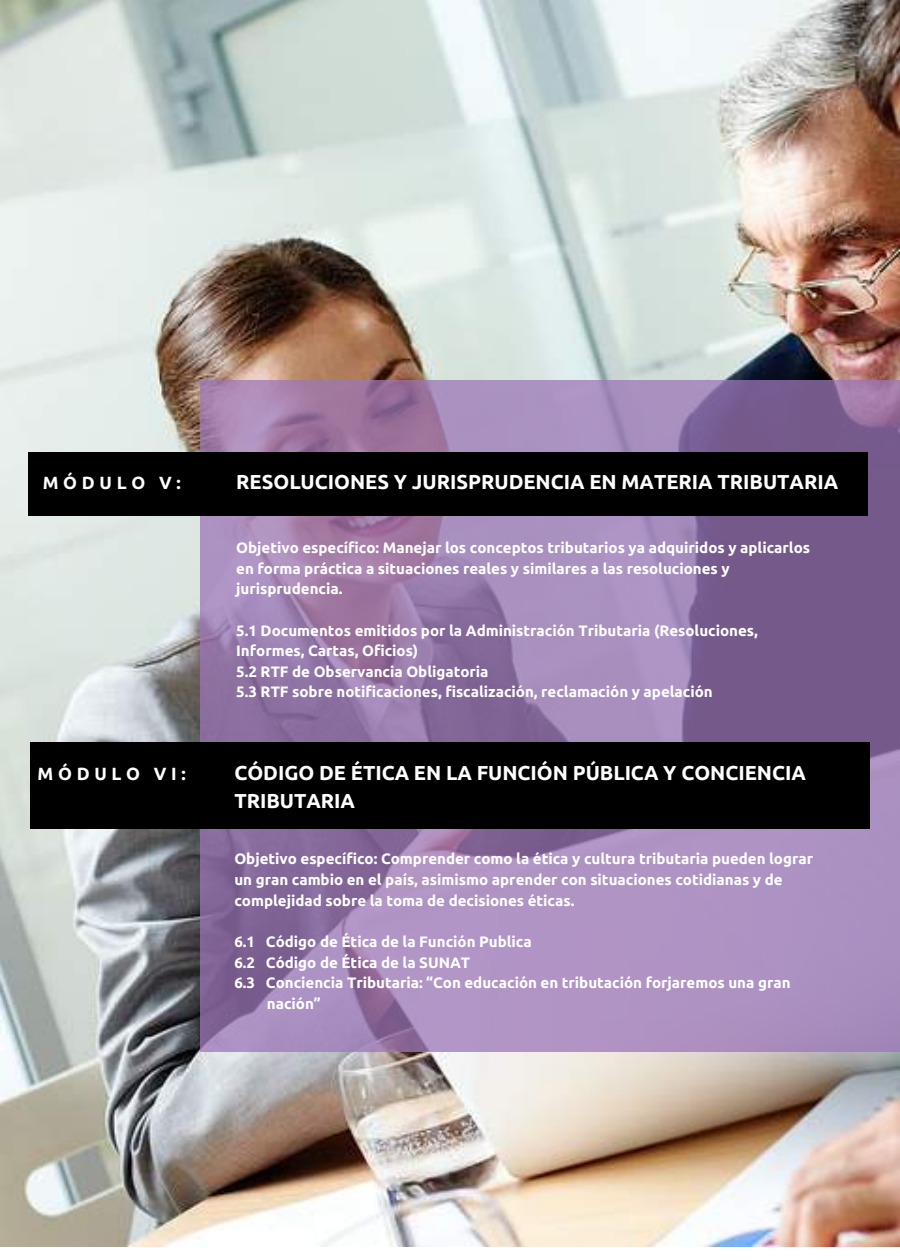
<style>
.page{position:relative;width:900px;height:1260px;background:#fff}
.page>*{position:absolute;margin:0;border:0;box-sizing:border-box;transform-origin:0 0}
.t1{font:700 20px/28px "Ubuntu";color:#fff}
.t2{font:700 17.5px "Ubuntu";letter-spacing:.27em;color:#fff}
.t3{font:700 15px/20.5px "Ubuntu";color:#fff}
</style>
<div class="page">
<img style="left:0;top:0;width:900px;height:1247px">
<svg style="left:201px;top:381px;width:699px;height:671px;background:#9a7eae"></svg>
<div style="left:28px;top:452px;width:840px;height:64px;background:#000"></div>
<div style="left:30px;top:742px;width:840px;height:87px;background:#000"></div>
<p class="t2" style="left:43px;top:473px;width:140px">MÓDULO V:</p>
<h1 class="t1" style="left:236px;top:468px;width:604px">RESOLUCIONES Y JURISPRUDENCIA EN MATERIA TRIBUTARIA</h1>
<p class="t3" style="left:236px;top:537px;width:575px">Objetivo específico: Manejar los conceptos tributarios ya adquiridos y aplicarlos en forma práctica a situaciones reales y similares a las resoluciones y jurisprudencia.</p>
<p class="t3" style="left:236px;top:620px;width:523px">5.1 Documentos emitidos por la Administración Tributaria (Resoluciones, Informes, Cartas, Oficios)<br>5.2 RTF de Observancia Obligatoria<br>5.3 RTF sobre notificaciones, fiscalización, reclamación y apelación</p>
<p class="t2" style="left:38px;top:764px;width:150px">MÓDULO VI:</p>
<h1 class="t1" style="left:234px;top:759px;width:573px">CÓDIGO DE ÉTICA EN LA FUNCIÓN PÚBLICA Y CONCIENCIA<br>TRIBUTARIA</h1>
<p class="t3" style="left:234px;top:849px;width:580px">Objetivo específico: Comprender como la ética y cultura tributaria pueden lograr un gran cambio en el país, asimismo aprender con situaciones cotidianas y de complejidad sobre la toma de decisiones éticas.</p>
<p class="t3" style="left:234px;top:931px;width:299px">6.1 Código de Ética de la Función Publica</p>
<p class="t3" style="left:234px;top:952px;width:237px">6.2 Código de Ética de la SUNAT</p>
<p class="t3" style="left:234px;top:972px;width:558px">6.3 Conciencia Tributaria: “Con educación en tributación forjaremos una gran</p>
<p class="t3" style="left:267px;top:993px;width:55px">nación”</p>
</div>
